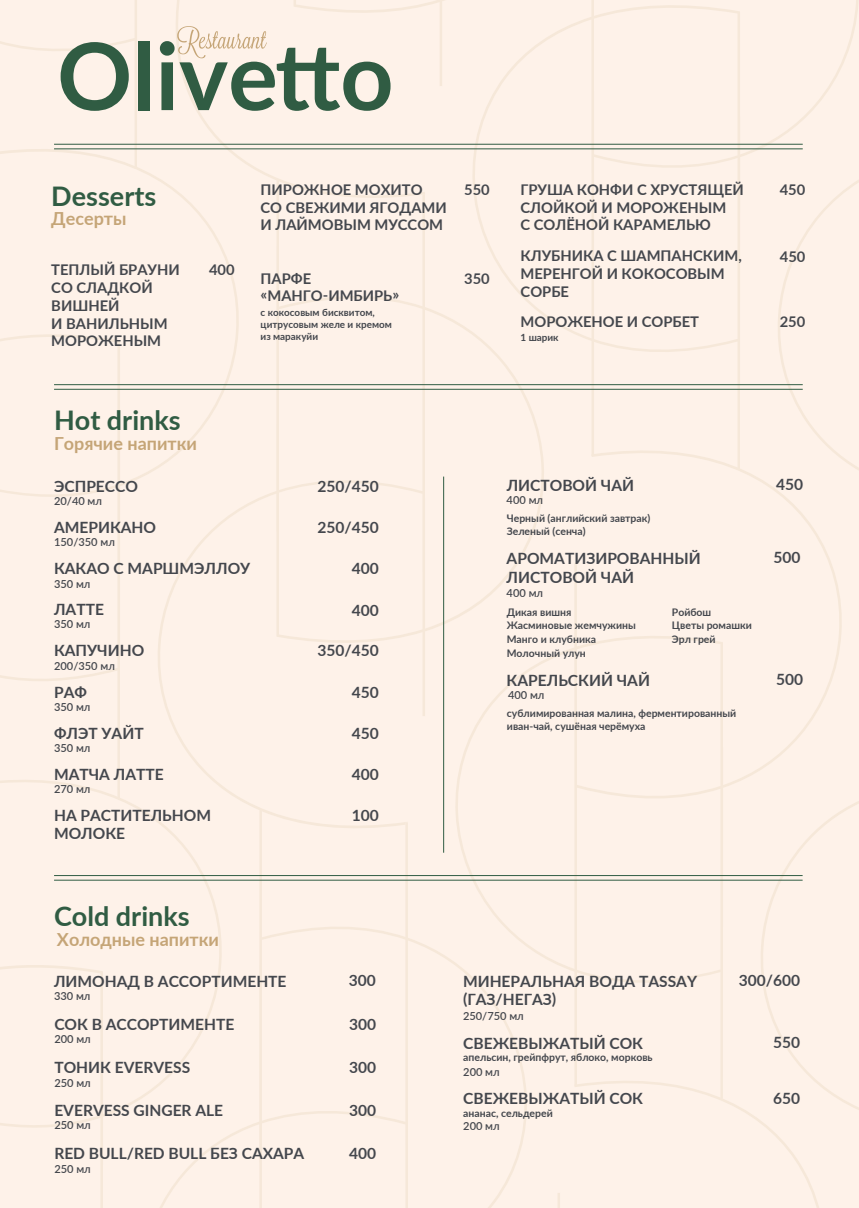
<style>
.page{position:relative;width:859px;height:1208px;background:#fff}
.page>*{position:absolute;margin:0;border:0;box-sizing:border-box;transform-origin:0 0}
.t1{font:700 27px "Lato";color:#305c43}
.t2{font:700 18px "Lato";color:#c5a577}
.t3{font:700 15.5px/18.7px "Lato";color:#44474d}
.t4{font:700 14.7px/17.7px "Lato";color:#44474d}
.t5{font:600 11.1px "Lato";color:#44474d}
.t6{font:700 10.5px/13.8px "Lato";color:#44474d}
.t7{font:700 9.9px/11.9px "Lato";color:#44474d}
</style>
<div class="page">
<div style="left:224px;top:180px;width:247px;height:630px;background:#fef2e9"></div>
<div style="left:454px;top:438px;width:390px;height:660px;background:#fef2e9"></div>
<div style="left:0;top:798px;width:224px;height:410px;background:#fef2e9"></div>
<div style="left:159px;top:0;width:303px;height:217px;background:#fef2e9"></div>
<div style="left:0;top:139px;width:241px;height:659px;background:#fef2e9"></div>
<div style="left:156px;top:810px;width:373px;height:398px;background:#fef2e9"></div>
<div style="left:471px;top:0;width:388px;height:469px;background:#fef2e9"></div>
<div style="left:557px;top:800px;width:302px;height:408px;background:#fef2e9"></div>
<hr style="left:54px;top:875px;width:749px;height:1px;background:#305c43">
<hr style="left:54px;top:879px;width:749px;height:1px;background:#305c43">
<svg style="left:0;top:0;width:137px;height:168px;background:#eae3d8"></svg>
<div style="left:138px;top:41px;width:12px;height:69px;background:#305c43"></div>
<svg style="left:160px;top:26px;width:231px;height:85px;background:#bdc1b3"></svg>
<hr style="left:54px;top:144px;width:749px;height:1px;background:#305c43">
<hr style="left:54px;top:148px;width:749px;height:1px;background:#305c43">
<hr style="left:54px;top:384px;width:749px;height:1px;background:#305c43">
<hr style="left:54px;top:389px;width:749px;height:1px;background:#305c43">
<hr style="left:443px;top:476px;width:1px;height:376px;background:#305c43">
<h1 class="t1" style="left:51px;top:176px;width:107px">Desserts</h1>
<p class="t2" style="left:51px;top:206px;width:77px">Десерты</p>
<p class="t4" style="left:51px;top:261px;width:130px">ТЕПЛЫЙ БРАУНИ<br>СО СЛАДКОЙ<br>ВИШНЕЙ<br>И ВАНИЛЬНЫМ<br>МОРОЖЕНЫМ</p>
<p class="t4" style="left:209px;top:261px;width:27px">400</p>
<p class="t4" style="left:261px;top:180px;width:188px">ПИРОЖНОЕ МОХИТО<br>СО СВЕЖИМИ ЯГОДАМИ<br>И ЛАЙМОВЫМ МУССОМ</p>
<p class="t4" style="left:464px;top:180px;width:27px">550</p>
<p class="t4" style="left:261px;top:269px;width:140px">ПАРФЕ «МАНГО-ИМБИРЬ»</p>
<p class="t7" style="left:261px;top:306px;width:133px">с кокосовым бисквитом, цитрусовым желе и кремом из маракуйи</p>
<p class="t4" style="left:464px;top:269px;width:27px">350</p>
<p class="t4" style="left:520px;top:180px;width:225px">ГРУША КОНФИ С ХРУСТЯЩЕЙ<br>СЛОЙКОЙ И МОРОЖЕНЫМ<br>С СОЛЁНОЙ КАРАМЕЛЬЮ</p>
<p class="t4" style="left:780px;top:180px;width:27px">450</p>
<p class="t4" style="left:521px;top:246px;width:223px">КЛУБНИКА С ШАМПАНСКИМ,<br>МЕРЕНГОЙ И КОКОСОВЫМ<br>СОРБЕ</p>
<p class="t4" style="left:780px;top:247px;width:27px">450</p>
<p class="t4" style="left:520px;top:312px;width:180px">МОРОЖЕНОЕ И СОРБЕТ</p>
<p class="t7" style="left:520px;top:331px;width:40px">1 шарик</p>
<p class="t4" style="left:780px;top:312px;width:27px">250</p>
<h1 class="t1" style="left:54px;top:400px;width:128px">Hot drinks</h1>
<p class="t2" style="left:54px;top:430px;width:144px">Горячие напитки</p>
<p class="t3" style="left:54px;top:476px;width:85px">ЭСПРЕССО</p>
<p class="t3" style="left:318px;top:476px;width:63px">250/450</p>
<p class="t5" style="left:54px;top:493px;width:49px">20/40 мл</p>
<p class="t3" style="left:54px;top:517px;width:104px">АМЕРИКАНО</p>
<p class="t3" style="left:318px;top:517px;width:63px">250/450</p>
<p class="t5" style="left:54px;top:534px;width:62px">150/350 мл</p>
<p class="t3" style="left:54px;top:558px;width:198px">КАКАО С МАРШМЭЛЛОУ</p>
<p class="t5" style="left:54px;top:575px;width:38px">350 мл</p>
<p class="t3" style="left:54px;top:600px;width:51px">ЛАТТЕ</p>
<p class="t5" style="left:54px;top:616px;width:38px">350 мл</p>
<p class="t3" style="left:352px;top:558px;width:29px">400</p>
<p class="t3" style="left:352px;top:600px;width:29px">400</p>
<p class="t3" style="left:54px;top:640px;width:92px">КАПУЧИНО</p>
<p class="t3" style="left:318px;top:641px;width:63px">350/450</p>
<p class="t5" style="left:54px;top:657px;width:62px">200/350 мл</p>
<p class="t3" style="left:54px;top:682px;width:34px">РАФ</p>
<p class="t3" style="left:352px;top:682px;width:29px">450</p>
<p class="t5" style="left:54px;top:698px;width:38px">350 мл</p>
<p class="t3" style="left:54px;top:723px;width:91px">ФЛЭТ УАЙТ</p>
<p class="t3" style="left:352px;top:723px;width:29px">450</p>
<p class="t5" style="left:54px;top:740px;width:38px">350 мл</p>
<p class="t3" style="left:54px;top:764px;width:111px">МАТЧА ЛАТТЕ</p>
<p class="t3" style="left:352px;top:764px;width:29px">400</p>
<p class="t5" style="left:54px;top:781px;width:38px">270 мл</p>
<p class="t3" style="left:54px;top:805px;width:159px">НА РАСТИТЕЛЬНОМ</p>
<p class="t3" style="left:352px;top:805px;width:29px">100</p>
<p class="t3" style="left:54px;top:824px;width:73px">МОЛОКЕ</p>
<p class="t3" style="left:507px;top:475px;width:129px">ЛИСТОВОЙ ЧАЙ</p>
<p class="t3" style="left:776px;top:475px;width:29px">450</p>
<p class="t6" style="left:507px;top:511px;width:145px;line-height:12.9px">Черный (английский завтрак)<br>Зеленый (сенча)</p>
<p class="t5" style="left:507px;top:492px;width:38px">400 мл</p>
<p class="t3" style="left:507px;top:548px;width:196px">АРОМАТИЗИРОВАННЫЙ<br>ЛИСТОВОЙ ЧАЙ</p>
<p class="t3" style="left:774px;top:547px;width:29px">500</p>
<p class="t6" style="left:507px;top:604px;width:131px">Дикая вишня<br>Жасминовые жемчужины<br>Манго и клубника<br>Молочный улун</p>
<p class="t6" style="left:672px;top:604px;width:81px">Ройбош<br>Цветы ромашки<br>Эрл грей</p>
<p class="t5" style="left:507px;top:584px;width:38px">400 мл</p>
<p class="t3" style="left:507px;top:670px;width:145px">КАРЕЛЬСКИЙ ЧАЙ</p>
<p class="t3" style="left:776px;top:669px;width:29px">500</p>
<p class="t6" style="left:507px;top:706px;width:231px;line-height:12.5px">сублимированная малина, ферментированный иван-чай, сушёная черёмуха</p>
<p class="t5" style="left:508px;top:686px;width:38px">400 мл</p>
<h1 class="t1" style="left:54px;top:896px;width:137px">Cold drinks</h1>
<p class="t2" style="left:57px;top:926px;width:164px">Холодные напитки</p>
<p class="t3" style="left:54px;top:971px;width:234px">ЛИМОНАД В АССОРТИМЕНТЕ</p>
<p class="t3" style="left:349px;top:970px;width:29px">300</p>
<p class="t5" style="left:54px;top:987px;width:38px">330 мл</p>
<p class="t3" style="left:54px;top:1014px;width:182px">СОК В АССОРТИМЕНТЕ</p>
<p class="t3" style="left:349px;top:1014px;width:29px">300</p>
<p class="t5" style="left:54px;top:1031px;width:38px">200 мл</p>
<p class="t3" style="left:54px;top:1057px;width:137px">ТОНИК EVERVESS</p>
<p class="t3" style="left:349px;top:1057px;width:29px">300</p>
<p class="t5" style="left:54px;top:1074px;width:38px">250 мл</p>
<p class="t3" style="left:54px;top:1100px;width:170px">EVERVESS GINGER ALE</p>
<p class="t3" style="left:349px;top:1099px;width:29px">300</p>
<p class="t5" style="left:54px;top:1117px;width:38px">250 мл</p>
<p class="t3" style="left:54px;top:1143px;width:251px">RED BULL/RED BULL БЕЗ САХАРА</p>
<p class="t3" style="left:349px;top:1143px;width:29px">400</p>
<p class="t5" style="left:54px;top:1160px;width:38px">250 мл</p>
<p class="t3" style="left:463px;top:971px;width:236px">МИНЕРАЛЬНАЯ ВОДА TASSAY</p>
<p class="t3" style="left:739px;top:970px;width:63px">300/600</p>
<p class="t3" style="left:463px;top:989px;width:95px">(ГАЗ/НЕГАЗ)</p>
<p class="t5" style="left:463px;top:1007px;width:62px">250/750 мл</p>
<p class="t3" style="left:463px;top:1033px;width:181px">СВЕЖЕВЫЖАТЫЙ СОК</p>
<p class="t3" style="left:773px;top:1032px;width:29px">550</p>
<p class="t6" style="left:463px;top:1050px;width:191px">апельсин, грейпфрут, яблоко, морковь</p>
<p class="t5" style="left:463px;top:1063px;width:38px">200 мл</p>
<p class="t3" style="left:463px;top:1088px;width:181px">СВЕЖЕВЫЖАТЫЙ СОК</p>
<p class="t3" style="left:773px;top:1087px;width:29px">650</p>
<p class="t6" style="left:463px;top:1105px;width:91px">ананас, сельдерей</p>
<p class="t5" style="left:463px;top:1117px;width:38px">200 мл</p>
</div>
